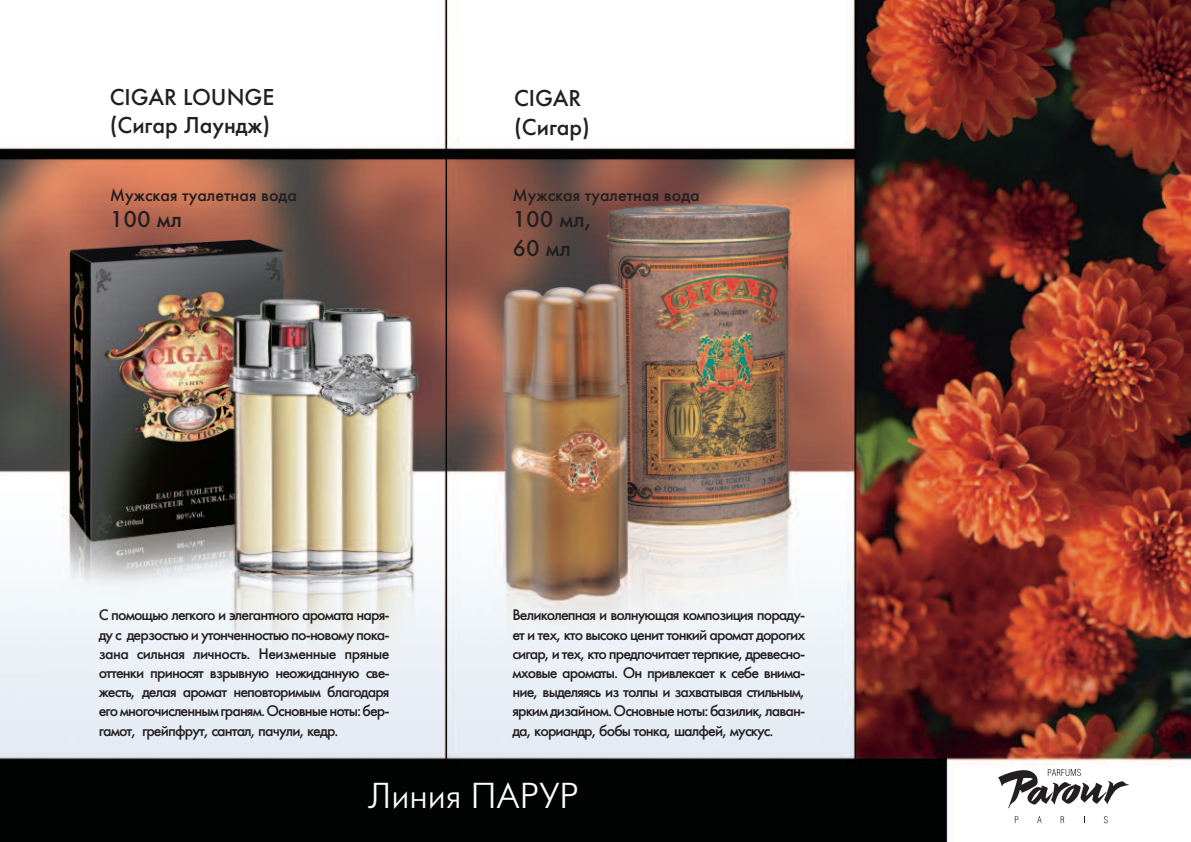
<style>
.page{position:relative;width:1191px;height:842px;background:#fff}
.page>*{position:absolute;margin:0;border:0;box-sizing:border-box;transform-origin:0 0}
.t1{font:36px "Futura Futuris Light C";color:#fff}
.t2{font:24px/28.8px "Futura Medium C";color:#231f20}
.t3{font:18px "Futura Medium C";color:#231f20}
.t4{font:16px/19.2px "Futura Medium C";letter-spacing:-.055em;color:#231f20;text-align:justify}
</style>
<div class="page">
<img style="left:0;top:0;width:1191px;height:842px">
<svg style="left:998px;top:769px;width:130px;height:40px"></svg>
<svg style="left:1014px;top:816px;width:4px;height:7px"></svg>
<svg style="left:1037px;top:816px;width:4px;height:7px"></svg>
<svg style="left:1060px;top:816px;width:4px;height:7px"></svg>
<svg style="left:1103px;top:816px;width:4px;height:7px"></svg>
<h2 class="t2" style="left:110px;top:82px;width:166px">CIGAR LOUNGE (Сигар Лаундж)</h2>
<h2 class="t2" style="left:514px;top:83px;width:77px">CIGAR (Сигар)</h2>
<p class="t3" style="left:110px;top:184px;width:189px">Мужская туалетная вода</p>
<h2 class="t2" style="left:110px;top:204px;width:74px">100 мл</h2>
<p class="t3" style="left:512px;top:184px;width:189px">Мужская туалетная вода</p>
<h2 class="t2" style="left:512px;top:204px;width:81px">100 мл,<br>60 мл</h2>
<p class="t4" style="left:99px;top:605px;width:292px">С помощью легкого и элегантного аромата наря&shy;ду с дерзостью и утонченностью по-новому пока&shy;зана сильная личность. Неизменные пряные оттенки приносят взрывную неожиданную све&shy;жесть, делая аромат неповторимым благодаря егомногочисленнымграням.Основныеноты:бер&shy;гамот, грейпфрут, сантал, пачули, кедр.</p>
<p class="t4" style="left:512px;top:605px;width:294px">Великолепная и волнующая композиция пораду&shy;ет и тех, кто высоко ценит тонкий аромат дорогих сигар, и тех, кто предпочитает терпкие, древесно&shy;мховые ароматы. Он привлекает к себе внима&shy;ние, выделяясь из толпы и захватывая стильным, яркимдизайном.Основныеноты:базилик,лаван&shy;да, кориандр, бобы тонка, шалфей, мускус.</p>
<h1 class="t1" style="left:368px;top:774px;width:212px">Линия ПАРУР</h1>
</div>
